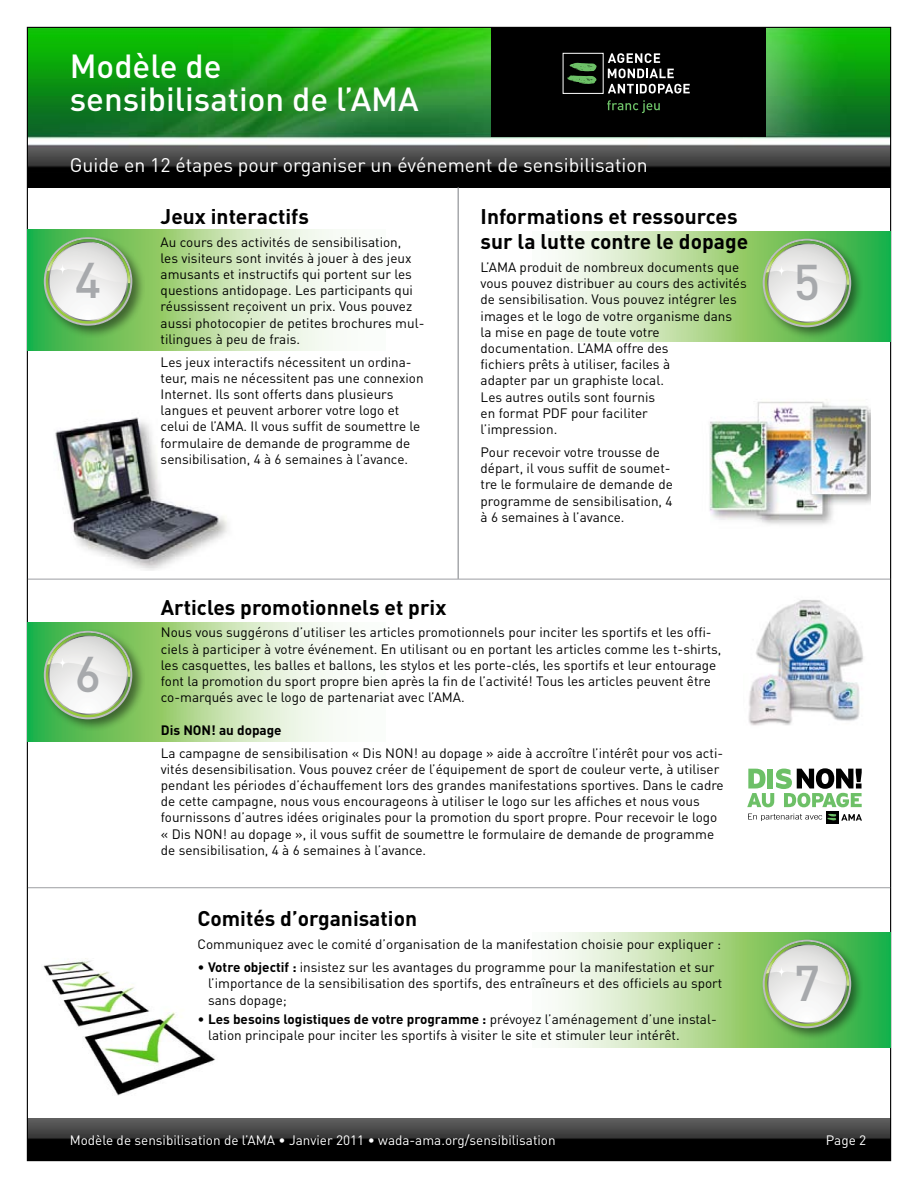
<style>
.page{position:relative;width:918px;height:1188px;background:#fff}
.page>*{position:absolute;margin:0;border:0;box-sizing:border-box;transform-origin:0 0}
.t1{font:500 49.5px "DINOT";color:#a7a9ac}
.t2{font:500 33px/33px "DINOT";color:#fff}
.t3{font:700 21px/25.2px "DINOT";color:#000}
.t4{font:19.5px "DINOT";color:#fff}
.t5{font:13.5px/16.2px "DINOT";color:#000}
.t6{font:13.5px "DINOT";color:#fff}
.t7{font:700 13.5px "DINOT";color:#000}
.s1{font-weight:700}
</style>
<div class="page">
<img style="left:29px;top:1119px;width:860px;height:40px">
<img style="left:29px;top:29px;width:860px;height:159px">
<div style="left:491px;top:27px;width:275px;height:109px;background:#000"></div>
<svg style="left:28px;top:230px;width:305px;height:121px;background:#b9dea8"></svg>
<div style="left:42px;top:235px;width:103px;height:104px;background:#000;opacity:.47"></div>
<svg style="left:44px;top:237px;width:88px;height:89px"></svg>
<svg style="left:46px;top:239px;width:84px;height:85px"></svg>
<svg style="left:48px;top:242px;width:80px;height:79px"></svg>
<svg style="left:50px;top:243px;width:77px;height:77px"></svg>
<svg style="left:47px;top:239px;width:83px;height:44px;background:#c2d5bc"></svg>
<svg style="left:558px;top:231px;width:332px;height:111px;background:#b3dca2"></svg>
<svg style="left:607px;top:100px;width:53px;height:13px"></svg>
<div style="left:563px;top:53px;width:40px;height:41px;border:1px solid #fff"></div>
<svg style="left:567px;top:63px;width:30px;height:21px"></svg>
<svg style="left:608px;top:69px;width:66px;height:9px"></svg>
<svg style="left:608px;top:53px;width:52px;height:10px"></svg>
<svg style="left:608px;top:84px;width:82px;height:10px"></svg>
<img style="left:709px;top:399px;width:162px;height:126px">
<img style="left:55px;top:417px;width:173px;height:154px">
<hr style="left:28px;top:579px;width:862px;height:1px;background:#a7a9ac">
<div style="left:760px;top:236px;width:104px;height:104px;background:#000;opacity:.47"></div>
<svg style="left:763px;top:239px;width:88px;height:88px"></svg>
<svg style="left:765px;top:241px;width:84px;height:84px"></svg>
<svg style="left:768px;top:244px;width:78px;height:78px"></svg>
<svg style="left:766px;top:241px;width:83px;height:44px;background:#c4d6bd"></svg>
<hr style="left:457px;top:188px;width:2px;height:391px;background:#a7a9ac">
<svg style="left:28px;top:623px;width:305px;height:118px;background:#b9dea8"></svg>
<div style="left:42px;top:629px;width:103px;height:103px;background:#000;opacity:.47"></div>
<svg style="left:44px;top:631px;width:88px;height:88px"></svg>
<svg style="left:46px;top:633px;width:84px;height:84px"></svg>
<svg style="left:48px;top:635px;width:80px;height:80px"></svg>
<svg style="left:50px;top:637px;width:77px;height:77px"></svg>
<svg style="left:47px;top:633px;width:83px;height:44px;background:#c3d5bd"></svg>
<svg style="left:558px;top:932px;width:332px;height:116px;background:#b1dca1"></svg>
<img style="left:43px;top:958px;width:172px;height:138px">
<img style="left:748px;top:600px;width:116px;height:126px">
<hr style="left:28px;top:887px;width:862px;height:1px;background:#a7a9ac">
<div style="left:826px;top:811px;width:12px;height:12px;background:#000"></div>
<svg style="left:747px;top:768px;width:115px;height:53px"></svg>
<div style="left:760px;top:937px;width:104px;height:104px;background:#000;opacity:.47"></div>
<svg style="left:763px;top:940px;width:88px;height:88px"></svg>
<svg style="left:765px;top:942px;width:84px;height:84px"></svg>
<svg style="left:768px;top:945px;width:78px;height:78px"></svg>
<svg style="left:766px;top:942px;width:83px;height:44px;background:#c4d6bd"></svg>
<h2 class="t2" style="left:70px;top:48px;width:350px">Modèle de sensibilisation de l’AMA</h2>
<h3 class="t4" style="left:70px;top:151px;width:579px">Guide en 12 étapes pour organiser un événement de sensibilisation</h3>
<h3 class="t3" style="left:481px;top:203px;width:269px">Informations et ressources sur la lutte contre le dopage</h3>
<p class="t5" style="left:481px;top:259px;width:268px">L’AMA produit de nombreux documents que vous pouvez distribuer au cours des activités de sensibilisation. Vous pouvez intégrer les images et le logo de votre organisme dans<br>la mise en page de toute votre documentation. L’AMA offre des<br>fichiers prêts à utiliser, faciles à<br>adapter par un graphiste local.<br>Les autres outils sont fournis<br>en format PDF pour faciliter<br>l’impression.</p>
<p class="t5" style="left:481px;top:444px;width:194px">Pour recevoir votre trousse de départ, il vous suffit de soumet&shy;tre le formulaire de demande de programme de sensibilisation, 4 à 6 semaines à l’avance.</p>
<h3 class="t3" style="left:161px;top:203px;width:150px">Jeux interactifs</h3>
<p class="t5" style="left:161px;top:233px;width:265px">Au cours des activités de sensibilisation,<br>les visiteurs sont invités à jouer à des jeux amusants et instructifs qui portent sur les questions antidopage. Les participants qui réussissent reçoivent un prix. Vous pouvez aussi photocopier de petites brochures mul&shy;tilingues à peu de frais.</p>
<p class="t5" style="left:161px;top:353px;width:265px">Les jeux interactifs nécessitent un ordina&shy;teur, mais ne nécessitent pas une connexion Internet. Ils sont offerts dans plusieurs langues et peuvent arborer votre logo et celui de l’AMA. Il vous suffit de soumettre le formulaire de demande de programme de sensibilisation, 4 à 6 semaines à l’avance.</p>
<h1 class="t1" style="left:75px;top:247px;width:28px">4</h1>
<h1 class="t1" style="left:75px;top:640px;width:28px">6</h1>
<h3 class="t3" style="left:161px;top:594px;width:287px">Articles promotionnels et prix</h3>
<p class="t5" style="left:161px;top:624px;width:562px">Nous vous suggérons d’utiliser les articles promotionnels pour inciter les sportifs et les offi&shy;ciels à participer à votre événement. En utilisant ou en portant les articles comme les t-shirts, les casquettes, les balles et ballons, les stylos et les porte-clés, les sportifs et leur entourage font la promotion du sport propre bien après la fin de l’activité! Tous les articles peuvent être co-marqués avec le logo de partenariat avec l’AMA.</p>
<p class="t7" style="left:161px;top:721px;width:122px">Dis NON! au dopage</p>
<p class="t5" style="left:161px;top:744px;width:564px">La campagne de sensibilisation « Dis NON! au dopage » aide à accroître l’intérêt pour vos acti&shy;vités desensibilisation. Vous pouvez créer de l’équipement de sport de couleur verte, à utiliser pendant les périodes d’échauffement lors des grandes manifestations sportives. Dans le cadre de cette campagne, nous vous encourageons à utiliser le logo sur les affiches et nous vous fournissons d’autres idées originales pour la promotion du sport propre. Pour recevoir le logo « Dis NON! au dopage », il vous suffit de soumettre le formulaire de demande de programme de sensibilisation, 4 à 6 semaines à l’avance.</p>
<h3 class="t3" style="left:197px;top:905px;width:221px">Comités d’organisation</h3>
<p class="t5" style="left:197px;top:936px;width:525px">Communiquez avec le comité d’organisation de la manifestation choisie pour expliquer :</p>
<p class="t5" style="left:208px;top:959px;width:516px;text-indent:-11px">• <span class="s1">Votre objectif :</span> insistez sur les avantages du programme pour la manifestation et sur l’importance de la sensibilisation des sportifs, des entraîneurs et des officiels au sport sans dopage;</p>
<p class="t5" style="left:208px;top:1010px;width:510px;text-indent:-11px">• <span class="s1">Les besoins logistiques de votre programme :</span> prévoyez l’aménagement d’une instal&shy;lation principale pour inciter les sportifs à visiter le site et stimuler leur intérêt.</p>
<h1 class="t1" style="left:794px;top:248px;width:28px">5</h1>
<h1 class="t1" style="left:794px;top:949px;width:28px">7</h1>
<p class="t6" style="left:70px;top:1131px;width:487px">Modèle de sensibilisation de l’AMA • Janvier 2011 • wada-ama.org/sensibilisation</p>
<p class="t6" style="left:826px;top:1131px;width:42px">Page 2</p>
</div>
